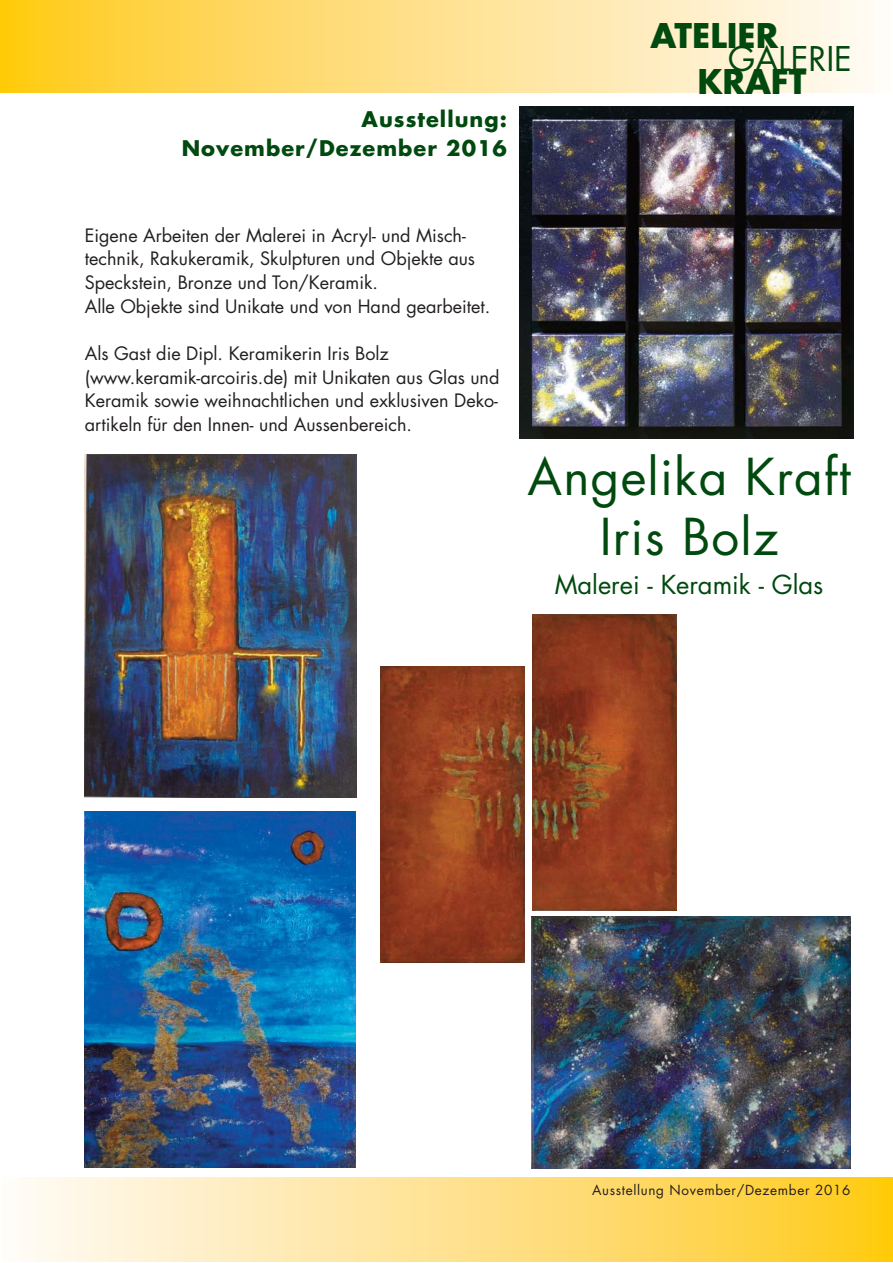
<style>
.page{position:relative;width:893px;height:1263px;background:#fff}
.page>*{position:absolute;margin:0;border:0;box-sizing:border-box;transform-origin:0 0}
.t1{font:49.5px/60px "Futura";letter-spacing:.025em;color:#00490f;text-align:center}
.t2{font:700 33.15px "Futura";color:#00490f}
.t3{font:33.15px "Futura";color:#00490f}
.t4{font:25.5px "Futura";color:#00490f}
.t5{font:700 21px/28.5px "Futura";letter-spacing:.05em;color:#00490f;text-align:right}
.t6{font:18px/23.7px "Futura";color:#231f20}
.t7{font:13.5px "Futura";letter-spacing:.05em;color:#231f20}
</style>
<div class="page">
<svg style="left:0;top:0;width:874px;height:93px;background:#ffe18b"></svg>
<svg style="left:20px;top:1177px;width:872px;height:85px;background:#ffe18b"></svg>
<img style="left:520px;top:107px;width:333px;height:332px">
<img style="left:85px;top:455px;width:271px;height:342px">
<img style="left:85px;top:812px;width:271px;height:355px">
<img style="left:380px;top:666px;width:144px;height:296px">
<img style="left:532px;top:614px;width:144px;height:296px">
<img style="left:531px;top:916px;width:319px;height:253px">
<p class="t5" style="left:182px;top:107px;width:327px">Ausstellung:<br>November/Dezember 2016</p>
<h2 class="t2" style="left:650px;top:21px;width:129px">ATELIER</h2>
<h2 class="t3" style="left:728px;top:44px;width:125px">GALERIE</h2>
<h2 class="t2" style="left:697px;top:66px;width:111px">KRAFT</h2>
<p class="t6" style="left:85px;top:225px;width:407px">Eigene Arbeiten der Malerei in Acryl- und Misch&shy;technik, Rakukeramik, Skulpturen und Objekte aus Speckstein, Bronze und Ton/Keramik.<br>Alle Objekte sind Unikate und von Hand gearbeitet.</p>
<p class="t6" style="left:85px;top:343px;width:416px">Als Gast die Dipl. Keramikerin Iris Bolz (www.keramik-arcoiris.de) mit Unikaten aus Glas und Keramik sowie weihnachtlichen und exklusiven Deko&shy;artikeln für den Innen- und Aussenbereich.</p>
<h1 class="t1" style="left:527px;top:451px;width:324px">Angelika Kraft<br>Iris Bolz</h1>
<h3 class="t4" style="left:555px;top:573px;width:270px">Malerei - Keramik - Glas</h3>
<p class="t7" style="left:592px;top:1184px;width:260px">Ausstellung November/Dezember 2016</p>
</div>
